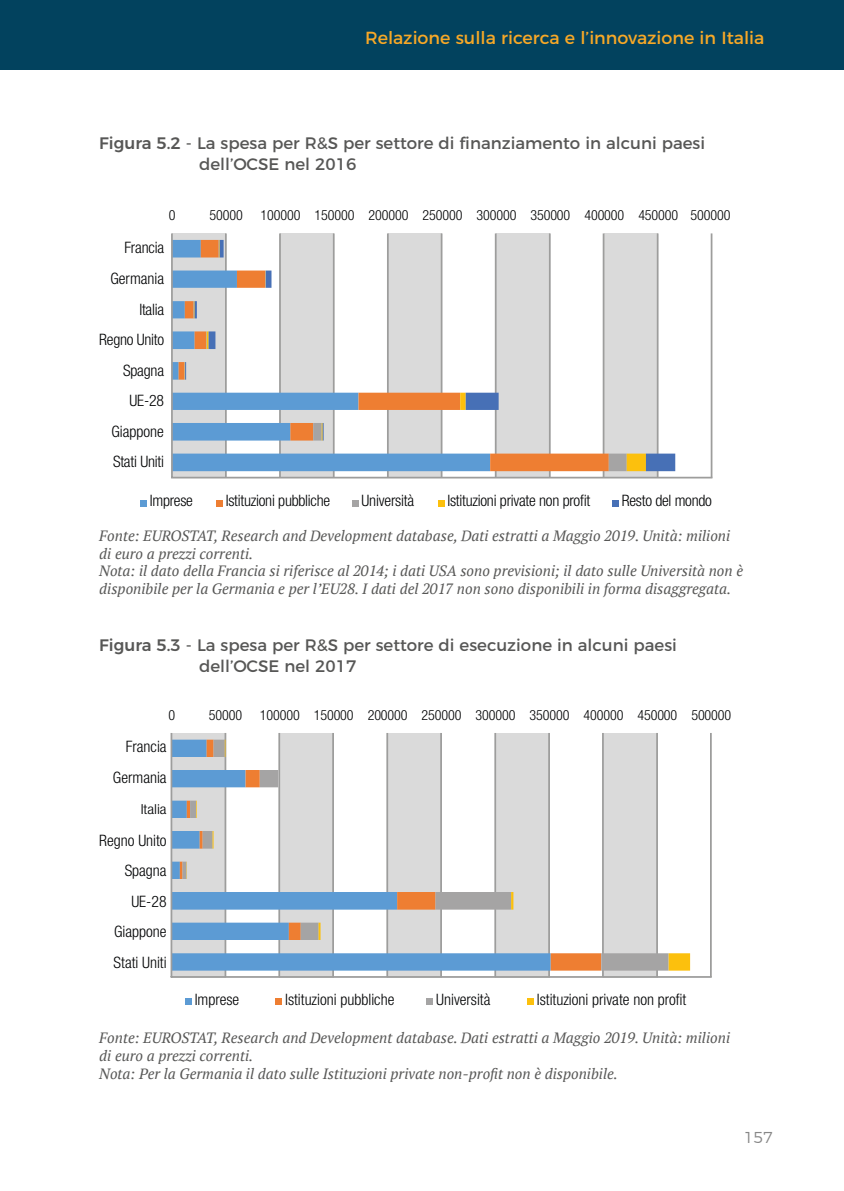
<style>
.page{position:relative;width:844px;height:1191px;background:#fff}
.page>*{position:absolute;margin:0;border:0;box-sizing:border-box;transform-origin:0 0}
.t1{font:17.5px "Montserrat";color:#f7a827}
.t2{font:16.62px/21.3px "Montserrat";color:#575756}
.t3{font:300 condensed 15.75px/30.4px "Helvetica Neue LT Pro";color:#010203;text-align:right}
.t4{font:300 15.75px "Montserrat";color:#878787}
.t5{font:italic 14.88px/17.8px "PT Serif";color:#575756}
.t6{font:300 condensed 14px "Helvetica Neue LT Pro";letter-spacing:-.005em;color:#010203}
.t7{font:300 condensed 13.83px "Helvetica Neue LT Pro";color:#010203;scale:1.14 1}
.s1{font-weight:500}
</style>
<div class="page">
<div style="left:0;top:0;width:843px;height:69px;background:#02425e"></div>
<svg style="left:172px;top:233px;width:54px;height:244px;background:#a1bad1"></svg>
<div style="left:279px;top:233px;width:54px;height:244px;background:#dadada"></div>
<div style="left:388px;top:233px;width:54px;height:244px;background:#dadada"></div>
<div style="left:496px;top:233px;width:54px;height:244px;background:#dadada"></div>
<div style="left:603px;top:233px;width:54px;height:244px;background:#dadada"></div>
<hr style="left:225px;top:233px;width:2px;height:244px;background:#9d9d9c">
<hr style="left:279px;top:233px;width:2px;height:244px;background:#9d9d9c">
<hr style="left:333px;top:233px;width:1px;height:244px;background:#9d9d9c">
<hr style="left:387px;top:233px;width:1px;height:244px;background:#9d9d9c">
<hr style="left:440px;top:233px;width:2px;height:244px;background:#9d9d9c">
<hr style="left:494px;top:233px;width:2px;height:244px;background:#9d9d9c">
<hr style="left:548px;top:233px;width:2px;height:244px;background:#9d9d9c">
<hr style="left:602px;top:233px;width:2px;height:244px;background:#9d9d9c">
<hr style="left:656px;top:233px;width:2px;height:244px;background:#9d9d9c">
<hr style="left:710px;top:233px;width:2px;height:244px;background:#9d9d9c">
<svg style="left:185px;top:240px;width:490px;height:231px"></svg>
<hr style="left:171px;top:233px;width:2px;height:244px;background:#9d9d9c">
<hr style="left:171px;top:477px;width:541px;height:1px;background:#9d9d9c">
<div style="left:140px;top:500px;width:7px;height:6px;background:#5c9bd4"></div>
<div style="left:216px;top:500px;width:7px;height:6px;background:#ee7e32"></div>
<svg style="left:352px;top:500px;width:6px;height:6px"></svg>
<svg style="left:438px;top:500px;width:6px;height:6px"></svg>
<svg style="left:612px;top:500px;width:6px;height:6px"></svg>
<div style="left:279px;top:733px;width:54px;height:244px;background:#dadada"></div>
<div style="left:387px;top:733px;width:54px;height:244px;background:#dadada"></div>
<div style="left:495px;top:733px;width:54px;height:244px;background:#dadada"></div>
<div style="left:603px;top:733px;width:54px;height:244px;background:#dadada"></div>
<svg style="left:171px;top:733px;width:54px;height:244px;background:#a8bed2"></svg>
<hr style="left:224px;top:733px;width:2px;height:244px;background:#9d9d9c">
<hr style="left:278px;top:733px;width:2px;height:244px;background:#9d9d9c">
<hr style="left:332px;top:733px;width:2px;height:244px;background:#9d9d9c">
<hr style="left:386px;top:733px;width:2px;height:244px;background:#9d9d9c">
<hr style="left:440px;top:733px;width:2px;height:244px;background:#9d9d9c">
<hr style="left:494px;top:733px;width:2px;height:244px;background:#9d9d9c">
<hr style="left:548px;top:733px;width:2px;height:244px;background:#9d9d9c">
<hr style="left:602px;top:733px;width:1px;height:244px;background:#9d9d9c">
<hr style="left:656px;top:733px;width:1px;height:244px;background:#9d9d9c">
<hr style="left:709px;top:733px;width:2px;height:244px;background:#9d9d9c">
<svg style="left:172px;top:739px;width:8px;height:231px;background:#8fb3d3"></svg>
<svg style="left:186px;top:739px;width:504px;height:231px"></svg>
<hr style="left:170px;top:733px;width:2px;height:244px;background:#9d9d9c">
<hr style="left:170px;top:976px;width:541px;height:1px;background:#9d9d9c">
<div style="left:185px;top:998px;width:7px;height:7px;background:#5c9bd4"></div>
<div style="left:275px;top:998px;width:7px;height:7px;background:#ee7e32"></div>
<div style="left:426px;top:998px;width:7px;height:7px;background:#a5a4a4"></div>
<div style="left:527px;top:998px;width:7px;height:7px;background:#fcc00d"></div>
<p class="t1" style="left:365px;top:23px;width:401px">Relazione sulla ricerca e l’innovazione in Italia</p>
<p class="t2" style="left:199px;top:131px;width:507px;text-indent:-100px"><span class="s1">Figura 5.2</span> - La spesa per R&amp;S per settore di finanziamento in alcuni paesi dell’OCSE nel 2016</p>
<p class="t6" style="left:169px;top:207px;width:8px">0</p>
<p class="t6" style="left:209px;top:207px;width:35px">50000</p>
<p class="t6" style="left:260px;top:207px;width:471px">100000 150000 200000 250000 300000 350000 400000 450000 500000</p>
<p class="t3" style="left:99px;top:233px;width:66px">Francia<br>Germania<br>Italia<br>Regno Unito<br>Spagna<br>UE-28<br>Giappone<br>Stati Uniti</p>
<p class="t3" style="left:150px;top:485px;width:45px">Imprese</p>
<p class="t3" style="left:226px;top:485px;width:106px">Istituzioni pubbliche</p>
<p class="t3" style="left:361px;top:485px;width:54px">Università</p>
<p class="t3" style="left:447px;top:485px;width:144px">Istituzioni private non profit</p>
<p class="t3" style="left:621px;top:485px;width:92px">Resto del mondo</p>
<p class="t5" style="left:99px;top:526px;width:645px">Fonte: EUROSTAT, Research and Development database, Dati estratti a Maggio 2019. Unità: milioni di euro a prezzi correnti.<br>Nota: il dato della Francia si riferisce al 2014; i dati USA sono previsioni; il dato sulle Università non è disponibile per la Germania e per l’EU28. I dati del 2017 non sono disponibili in forma disaggregata.</p>
<p class="t2" style="left:199px;top:633px;width:479px;text-indent:-100px"><span class="s1">Figura 5.3</span> - La spesa per R&amp;S per settore di esecuzione in alcuni paesi dell’OCSE nel 2017</p>
<p class="t6" style="left:168px;top:706px;width:8px">0</p>
<p class="t6" style="left:209px;top:706px;width:35px">50000</p>
<p class="t6" style="left:260px;top:706px;width:473px">100000 150000 200000 250000 300000 350000 400000 450000 500000</p>
<p class="t3" style="left:113px;top:730px;width:55px;line-height:31.5px">Francia<br>Germania</p>
<p class="t7" style="left:141px;top:800px;width:24px">Italia</p>
<p class="t3" style="left:99px;top:825px;width:69px">Regno Unito<br>Spagna<br>UE-28<br>Giappone<br>Stati Uniti</p>
<p class="t3" style="left:195px;top:984px;width:46px">Imprese</p>
<p class="t3" style="left:285px;top:984px;width:111px">Istituzioni pubbliche</p>
<p class="t3" style="left:436px;top:984px;width:56px">Università</p>
<p class="t3" style="left:536px;top:984px;width:151px">Istituzioni private non profit</p>
<p class="t5" style="left:99px;top:1029px;width:632px">Fonte: EUROSTAT, Research and Development database. Dati estratti a Maggio 2019. Unità: milioni di euro a prezzi correnti.<br>Nota: Per la Germania il dato sulle Istituzioni private non-profit non è disponibile.</p>
<p class="t4" style="left:743px;top:1125px;width:31px">157</p>
</div>
